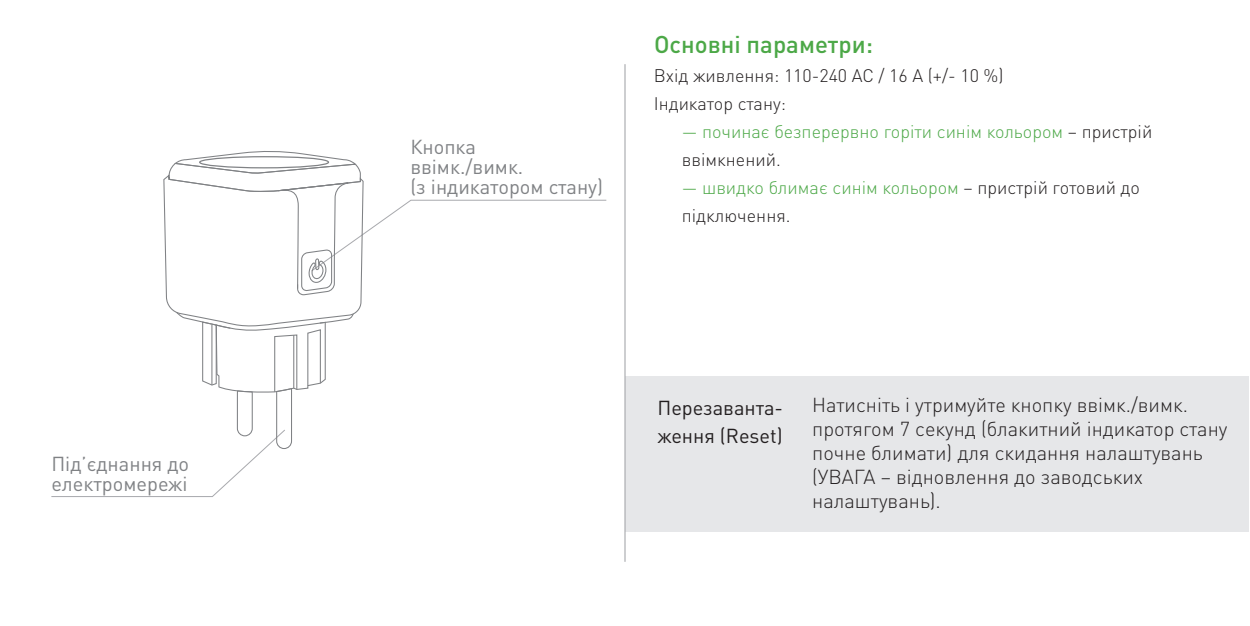
<style>
.page{position:relative;width:1250px;height:626px;background:#fff}
.page>*{position:absolute;margin:0;border:0;box-sizing:border-box;transform-origin:0 0}
.t1{font:500 24px "DIN Pro";color:#4ca847}
.t2{font:300 20px/24px "DIN Pro";color:#231f20}
.t3{font:20px/20px "DIN Pro";color:#808285}
.t4{font:20px/28px "DIN Pro";color:#231f20}
.t5{font:300 18px/28px "DIN Pro";color:#231f20}
.t6{font:300 18px/28px "DIN Pro";color:#4ca847}
.s1{color:#231f20}
.s2{color:#4ca847}
</style>
<div class="page">
<div style="left:625px;top:376px;width:623px;height:156px;background:#e6e7e9"></div>
<svg style="left:163px;top:175px;width:199px;height:139px"></svg>
<svg style="left:168px;top:151px;width:439px;height:145px"></svg>
<div style="left:315px;top:258px;width:4px;height:12px;border:1px solid #808285;border-radius:2px"></div>
<svg style="left:51px;top:311px;width:303px;height:186px"></svg>
<hr style="left:624px;top:64px;width:1px;height:498px;background:#a8a9ad">
<p class="t3" style="left:51px;top:453px;width:139px">Під’єднання до електромережі</p>
<p class="t3" style="left:410px;top:137px;width:194px">Кнопка<br>ввімк./вимк.<br>(з індикатором стану)</p>
<p class="t1" style="left:654px;top:29px;width:220px">Основні параметри:</p>
<p class="t5" style="left:654px;top:61px;width:351px">Вхід живлення: 110-240 АС / 16 А (+/- 10 %)<br>Індикатор стану:</p>
<p class="t6" style="left:682px;top:117px;width:472px">— починає безперервно горіти синім кольором <span class="s1">– пристрій ввімкнений.</span></p>
<p class="t5" style="left:682px;top:173px;width:460px"><span class="s2">— швидко блимає синім кольором</span> – пристрій готовий до підключення.</p>
<p class="t4" style="left:657px;top:393px;width:127px">Перезаванта&shy;ження (Reset)</p>
<p class="t2" style="left:812px;top:392px;width:417px">Натисніть і утримуйте кнопку ввімк./вимк. протягом 7 секунд (блакитний індикатор стану почне блимати) для скидання налаштувань (УВАГА – відновлення до заводських налаштувань).</p>
</div>
